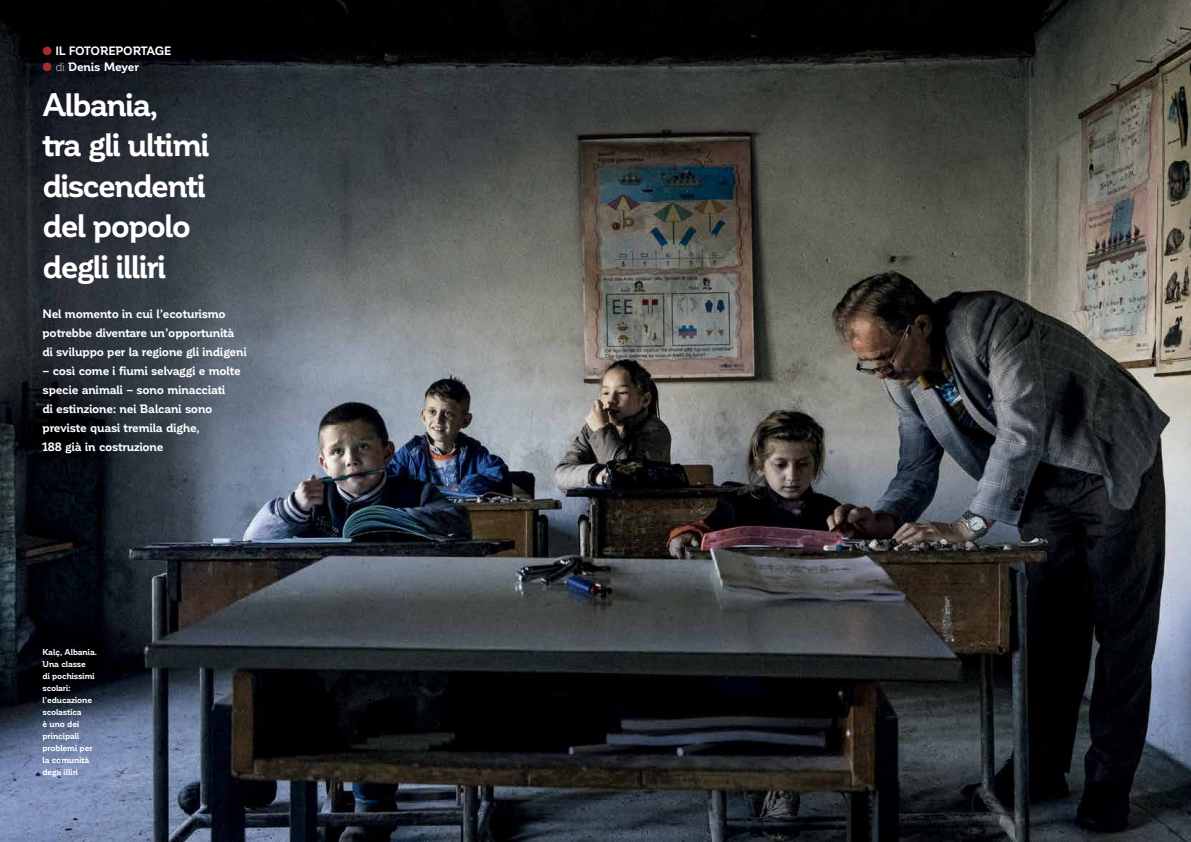
<style>
.page{position:relative;width:1191px;height:842px;background:#fff}
.page>*{position:absolute;margin:0;border:0;box-sizing:border-box;transform-origin:0 0}
.t1{font:700 32px/40.5px "Corporative";letter-spacing:-.05em;color:#fff}
.t2{font:700 12px/19px "Corporative";letter-spacing:-.02em;color:#fff}
.t3{font:700 8.5px/12px "Corporative";letter-spacing:-.02em;color:#fff}
.s1{color:#a72c31}
.s2{font-weight:300}
</style>
<div class="page">
<img style="left:0;top:0;width:1191px;height:842px">
<p class="t2" style="left:43px;top:41px;width:130px"><span class="s1">●</span> il fotoreportage</p>
<p class="t2" style="left:43px;top:57px;width:98px"><span class="s1">●</span> <span class="s2">di</span> Denis Meyer</p>
<h1 class="t1" style="left:43px;top:85px;width:169px">Albania,<br>tra gli ultimi discendenti del popolo degli illiri</h1>
<p class="t2" style="left:43px;top:304px;width:206px">Nel momento in cui l’ecoturismo potrebbe diventare un’opportunità di sviluppo per la regione gli indigeni</p>
<p class="t2" style="left:43px;top:361px;width:200px">– così come i fiumi selvaggi e molte specie animali – sono minacciati<br>di estinzione: nei Balcani sono previste quasi tremila dighe,<br>188 già in costruzione</p>
<p class="t3" style="left:43px;top:646px;width:56px">Kalç, Albania.<br>Una classe<br>di pochissimi scolari: l’educazione scolastica<br>è uno dei principali problemi per la comunità degli illiri</p>
</div>
